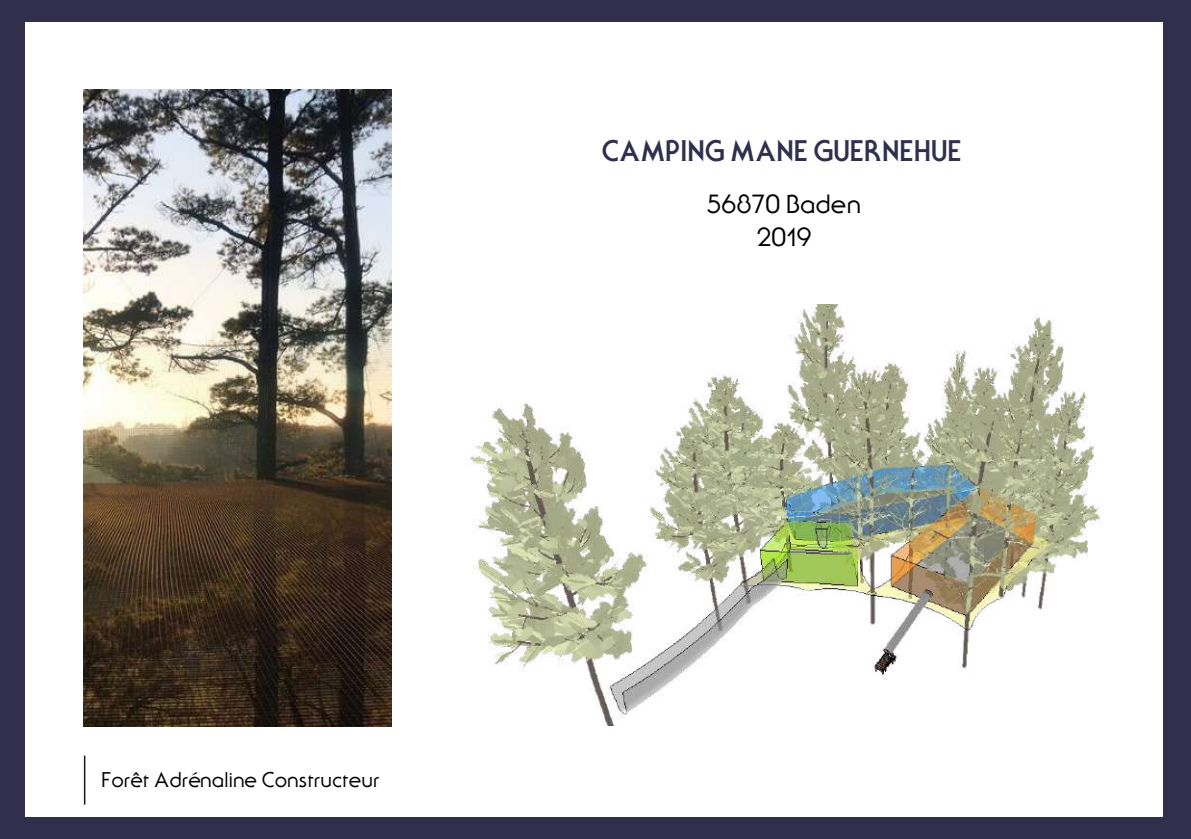
<style>
.page{position:relative;width:1191px;height:839px;background:#fff}
.page>*{position:absolute;margin:0;border:0;box-sizing:border-box;transform-origin:0 0}
.t1{font:700 27.2px "Serif Gothic";color:#312f4c}
.t2{font:24px/33px "Serif Gothic";color:#000;text-align:center}
.t3{font:19.4px "Serif Gothic";color:#000}
</style>
<div class="page">
<div style="left:0;top:0;width:1191px;height:838px;background:#312f4c"></div>
<div style="left:25px;top:22px;width:1138px;height:794px;background:#fff"></div>
<img style="left:84px;top:90px;width:307px;height:636px">
<hr style="left:84px;top:755px;width:1px;height:49px;background:#181615">
<img style="left:470px;top:304px;width:632px;height:421px">
<p class="t3" style="left:101px;top:767px;width:280px">Forêt Adrénaline Constructeur</p>
<h1 class="t1" style="left:602px;top:133px;width:361px">CAMPING MANE GUERNEHUE</h1>
<p class="t2" style="left:707px;top:187px;width:156px">56870 Baden<br>2019</p>
</div>
